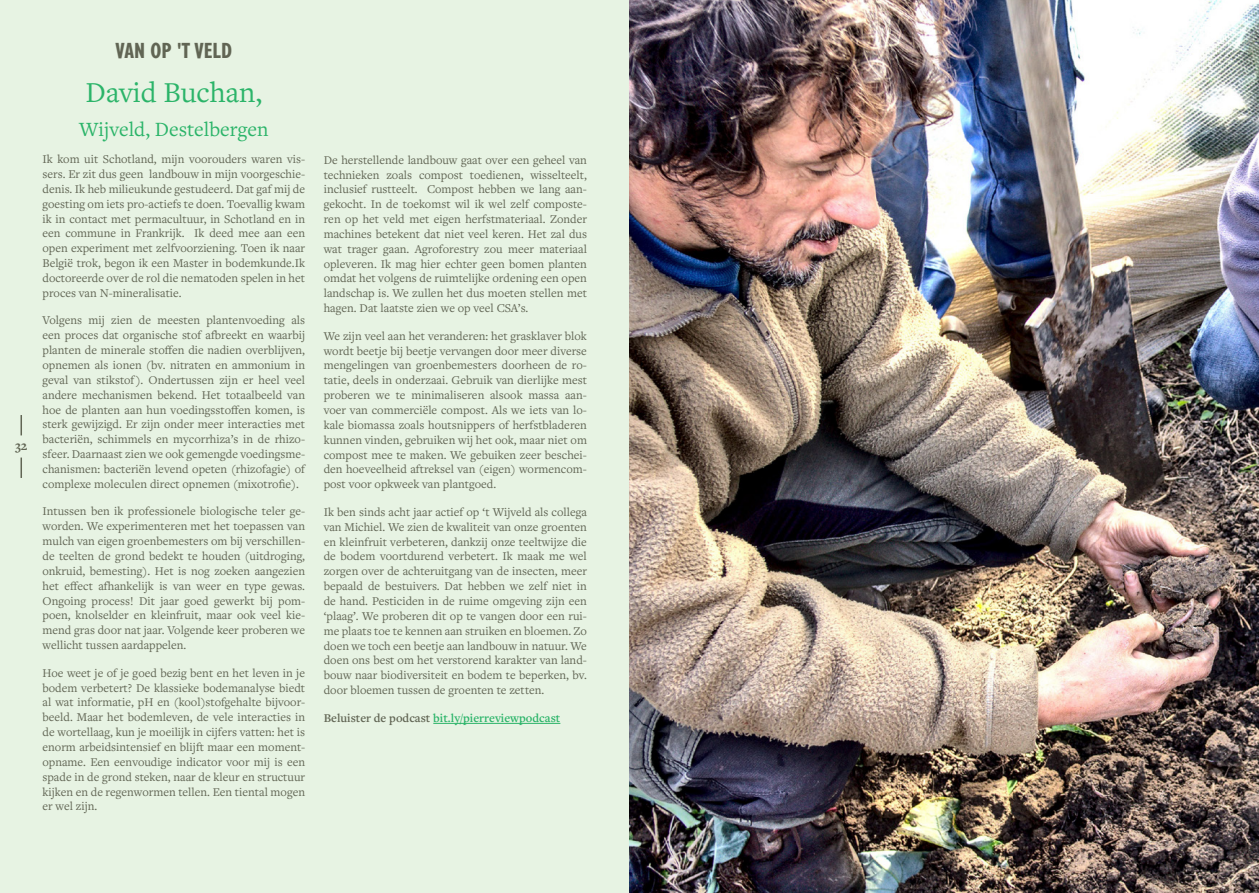
<style>
.page{position:relative;width:1259px;height:893px;background:#fff}
.page>*{position:absolute;margin:0;border:0;box-sizing:border-box;transform-origin:0 0}
.Titel_getuigenis{font:30px "Freight Text Pro";color:#2bb469}
.Titel_bovenaan_pagina{font:700 condensed 22.5px "Gill Sans Nova";color:#616554}
.Subtitel_getuigenis{font:21px "Freight Text Pro";color:#2bb469}
.t1{font:700 13.5px "Freight Text Pro";color:#616554}
.Broodtekst{font:12.3px/14.9px "Freight Text Pro";color:#616554;text-align:justify}
.Meer_info{font:600 12.3px "Freight Text Pro";color:#2bb469}
.s1{color:#616554}
</style>
<div class="page">
<div style="left:0;top:0;width:629px;height:893px;background:#e7f3e3"></div>
<hr style="left:433px;top:723px;width:127px;height:1px;background:#2bb469">
<svg style="left:21px;top:415px;width:1px;height:20px"></svg>
<svg style="left:21px;top:458px;width:1px;height:20px"></svg>
<img style="left:629px;top:0;width:630px;height:893px">
<p class="t1" style="left:15px;top:437px;width:14px">32</p>
<p class="Titel_bovenaan_pagina" style="left:116px;top:37px;width:118px">VAN OP 'T VELD</p>
<p class="Titel_getuigenis" style="left:85px;top:72px;width:178px">David Buchan,</p>
<p class="Subtitel_getuigenis" style="left:79px;top:115px;width:191px">Wijveld, Destelbergen</p>
<p class="Broodtekst" style="left:43px;top:151px;width:264px">Ik kom uit Schotland, mijn voorouders waren vis&shy;sers. Er zit dus geen landbouw in mijn voorgeschie&shy;denis. Ik heb milieukunde gestudeerd. Dat gaf mij de goesting om iets pro-actiefs te doen. Toevallig kwam ik in contact met permacultuur, in Schotland en in een commune in Frankrijk. Ik deed mee aan een open experiment met zelfvoorziening. Toen ik naar België trok, begon ik een Master in bodemkunde.Ik doctoreerde over de rol die nematoden spelen in het proces van N-mineralisatie.</p>
<p class="Broodtekst" style="left:43px;top:313px;width:264px">Volgens mij zien de meesten plantenvoeding als een proces dat organische stof afbreekt en waarbij planten de minerale stoffen die nadien overblijven, opnemen als ionen (bv. nitraten en ammonium in geval van stikstof). Ondertussen zijn er heel veel andere mechanismen bekend. Het totaalbeeld van hoe de planten aan hun voedingsstoffen komen, is sterk gewijzigd. Er zijn onder meer interacties met bacteriën, schimmels en mycorrhiza’s in de rhizo&shy;sfeer. Daarnaast zien we ook gemengde voedingsme&shy;chanismen: bacteriën levend opeten (rhizofagie) of complexe moleculen direct opnemen (mixotrofie).</p>
<p class="Broodtekst" style="left:43px;top:504px;width:264px">Intussen ben ik professionele biologische teler ge&shy;worden. We experimenteren met het toepassen van mulch van eigen groenbemesters om bij verschillen&shy;de teelten de grond bedekt te houden (uitdroging, onkruid, bemesting). Het is nog zoeken aangezien het effect afhankelijk is van weer en type gewas.<br>Ongoing process! Dit jaar goed gewerkt bij pom&shy;poen, knolselder en kleinfruit, maar ook veel kie&shy;mend gras door nat jaar. Volgende keer proberen we wellicht tussen aardappelen.</p>
<p class="Broodtekst" style="left:43px;top:665px;width:264px">Hoe weet je of je goed bezig bent en het leven in je bodem verbetert? De klassieke bodemanalyse biedt al wat informatie, pH en (kool)stofgehalte bijvoor&shy;beeld. Maar het bodemleven, de vele interacties in de wortellaag, kun je moeilijk in cijfers vatten: het is enorm arbeidsintensief en blijft maar een moment&shy;opname. Een eenvoudige indicator voor mij is een spade in de grond steken, naar de kleur en structuur kijken en de regenwormen tellen. Een tiental mogen er wel zijn.</p>
<p class="Broodtekst" style="left:324px;top:152px;width:265px">De herstellende landbouw gaat over een geheel van technieken zoals compost toedienen, wisselteelt, inclusief rustteelt. Compost hebben we lang aan&shy;gekocht. In de toekomst wil ik wel zelf composte&shy;ren op het veld met eigen herfstmateriaal. Zonder machines betekent dat niet veel keren. Het zal dus wat trager gaan. Agroforestry zou meer materiaal opleveren. Ik mag hier echter geen bomen planten omdat het volgens de ruimtelijke ordening een open landschap is. We zullen het dus moeten stellen met hagen. Dat laatste zien we op veel CSA’s.</p>
<p class="Broodtekst" style="left:324px;top:328px;width:265px">We zijn veel aan het veranderen: het grasklaver blok wordt beetje bij beetje vervangen door meer diverse mengelingen van groenbemesters doorheen de ro&shy;tatie, deels in onderzaai. Gebruik van dierlijke mest proberen we te minimaliseren alsook massa aan&shy;voer van commerciële compost. Als we iets van lo&shy;kale biomassa zoals houtsnippers of herfstbladeren kunnen vinden, gebruiken wij het ook, maar niet om compost mee te maken. We gebuiken zeer beschei&shy;den hoeveelheid aftreksel van (eigen) wormencom&shy;post voor opkweek van plantgoed.</p>
<p class="Broodtekst" style="left:324px;top:504px;width:265px">Ik ben sinds acht jaar actief op ‘t Wijveld als collega van Michiel. We zien de kwaliteit van onze groenten en kleinfruit verbeteren, dankzij onze teeltwijze die de bodem voortdurend verbetert. Ik maak me wel zorgen over de achteruitgang van de insecten, meer bepaald de bestuivers. Dat hebben we zelf niet in de hand. Pesticiden in de ruime omgeving zijn een ‘plaag’. We proberen dit op te vangen door een rui&shy;me plaats toe te kennen aan struiken en bloemen. Zo doen we toch een beetje aan landbouw in natuur. We doen ons best om het verstorend karakter van land&shy;bouw naar biodiversiteit en bodem te beperken, bv. door bloemen tussen de groenten te zetten.</p>
<p class="Meer_info" style="left:324px;top:710px;width:238px"><span class="s1">Beluister de podcast</span> bit.ly/pierreviewpodcast</p>
</div>
